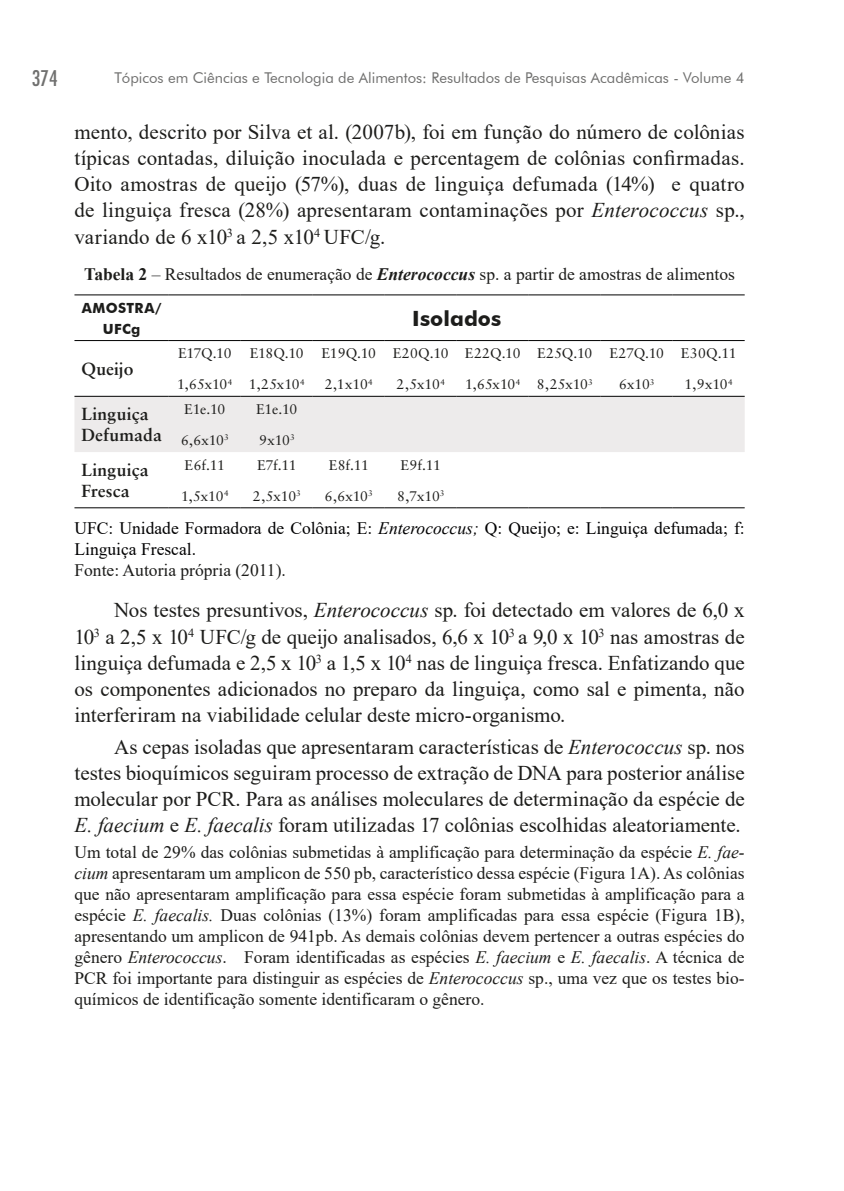
<style>
.page{position:relative;width:844px;height:1191px;background:#fff}
.page>*{position:absolute;margin:0;border:0;box-sizing:border-box;transform-origin:0 0}
.t1{font:21px/26.2px "Times New Roman";letter-spacing:.005em;color:#1d1d1b;text-align:justify}
.t2{font:700 21px "Futura BT";letter-spacing:.005em;color:#1d1d1b}
.t3{font:condensed 21px "Futura Std";color:#70706f}
.t4{font:17.5px/21px "Times New Roman";color:#1d1d1b;text-align:justify}
.t5{font:17.5px/21px "Times New Roman";color:#020203}
.t6{font:700 17.5px/21px "Sabon";letter-spacing:.01em;color:#1d1d1b}
.t7{font:14.88px "Futura BT";color:#70706f}
.t8{font:14px "Sabon";letter-spacing:-.01em;color:#1d1d1b}
.t9{font:700 14px/21px "Futura BT";letter-spacing:.02em;color:#1d1d1b;text-align:center}
.s1{font-style:italic}
.s2{font-weight:700}
.s3{font-weight:700;font-style:italic}
</style>
<div class="page">
<div style="left:74px;top:397px;width:670px;height:55px;background:#edebeb"></div>
<hr style="left:74px;top:340px;width:95px;height:1px;background:#000">
<hr style="left:169px;top:340px;width:72px;height:1px;background:#000">
<hr style="left:241px;top:340px;width:72px;height:1px;background:#000">
<hr style="left:313px;top:340px;width:71px;height:1px;background:#000">
<hr style="left:384px;top:340px;width:72px;height:1px;background:#000">
<hr style="left:456px;top:340px;width:72px;height:1px;background:#000">
<hr style="left:528px;top:340px;width:72px;height:1px;background:#000">
<hr style="left:600px;top:340px;width:72px;height:1px;background:#000">
<hr style="left:672px;top:340px;width:72px;height:1px;background:#000">
<hr style="left:74px;top:294px;width:95px;height:1px;background:#000">
<hr style="left:169px;top:294px;width:72px;height:1px;background:#000">
<hr style="left:241px;top:294px;width:72px;height:1px;background:#000">
<hr style="left:313px;top:294px;width:71px;height:1px;background:#000">
<hr style="left:384px;top:294px;width:72px;height:1px;background:#000">
<hr style="left:456px;top:294px;width:72px;height:1px;background:#000">
<hr style="left:528px;top:294px;width:72px;height:1px;background:#000">
<hr style="left:600px;top:294px;width:72px;height:1px;background:#000">
<hr style="left:672px;top:294px;width:72px;height:1px;background:#000">
<hr style="left:74px;top:507px;width:95px;height:1px;background:#000">
<hr style="left:169px;top:507px;width:72px;height:1px;background:#000">
<hr style="left:241px;top:507px;width:72px;height:1px;background:#000">
<hr style="left:313px;top:507px;width:71px;height:1px;background:#000">
<hr style="left:384px;top:507px;width:72px;height:1px;background:#000">
<hr style="left:456px;top:507px;width:72px;height:1px;background:#000">
<hr style="left:528px;top:507px;width:72px;height:1px;background:#000">
<hr style="left:600px;top:507px;width:72px;height:1px;background:#000">
<hr style="left:672px;top:507px;width:72px;height:1px;background:#000">
<hr style="left:74px;top:396px;width:95px;height:1px;background:#000">
<hr style="left:169px;top:396px;width:72px;height:1px;background:#000">
<hr style="left:241px;top:396px;width:72px;height:1px;background:#000">
<hr style="left:313px;top:396px;width:71px;height:1px;background:#000">
<hr style="left:384px;top:396px;width:72px;height:1px;background:#000">
<hr style="left:456px;top:396px;width:72px;height:1px;background:#000">
<hr style="left:528px;top:396px;width:72px;height:1px;background:#000">
<hr style="left:600px;top:396px;width:72px;height:1px;background:#000">
<hr style="left:672px;top:396px;width:72px;height:1px;background:#000">
<p class="t3" style="left:32px;top:66px;width:27px">374</p>
<p class="t7" style="left:114px;top:69px;width:631px">Tópicos em Ciências e Tecnologia de Alimentos: Resultados de Pesquisas Acadêmicas - Volume 4</p>
<p class="t1" style="left:74px;top:118px;width:671px">mento, descrito por Silva et al. (2007b), foi em função do número de colônias típicas contadas, diluição inoculada e percentagem de colônias confirmadas.<br>Oito amostras de queijo (57%), duas de linguiça defumada (14%) e quatro de linguiça fresca (28%) apresentaram contaminações por <span class="s1">Enterococcus</span> sp., variando de 6 x10<sup>3</sup> a 2,5 x10<sup>4</sup> UFC/g.</p>
<p class="t4" style="left:84px;top:263px;width:652px"><span class="s2">Tabela 2</span> – Resultados de enumeração de <span class="s3">Enterococcus</span> sp. a partir de amostras de alimentos</p>
<p class="t9" style="left:82px;top:297px;width:81px">AMOSTRA/<br>UFCg</p>
<p class="t2" style="left:412px;top:305px;width:91px">Isolados</p>
<p class="t6" style="left:81px;top:358px;width:53px">Queijo</p>
<p class="t8" style="left:178px;top:345px;width:55px">E17Q.10</p>
<p class="t8" style="left:177px;top:376px;width:57px">1,65x10<sup>4</sup></p>
<p class="t8" style="left:250px;top:345px;width:55px">E18Q.10</p>
<p class="t8" style="left:249px;top:376px;width:57px">1,25x10<sup>4</sup></p>
<p class="t8" style="left:321px;top:345px;width:56px">E19Q.10</p>
<p class="t8" style="left:324px;top:376px;width:50px">2,1x10<sup>4</sup></p>
<p class="t8" style="left:393px;top:345px;width:57px">E20Q.10</p>
<p class="t8" style="left:396px;top:376px;width:50px">2,5x10<sup>4</sup></p>
<p class="t8" style="left:465px;top:345px;width:57px">E22Q.10</p>
<p class="t8" style="left:465px;top:376px;width:57px">1,65x10<sup>4</sup></p>
<p class="t8" style="left:537px;top:345px;width:57px">E25Q.10</p>
<p class="t8" style="left:536px;top:376px;width:57px">8,25x10<sup>3</sup></p>
<p class="t8" style="left:609px;top:345px;width:56px">E27Q.10</p>
<p class="t8" style="left:619px;top:376px;width:37px">6x10<sup>3</sup></p>
<p class="t8" style="left:680px;top:345px;width:57px">E30Q.11</p>
<p class="t8" style="left:684px;top:376px;width:50px">1,9x10<sup>4</sup></p>
<p class="t6" style="left:81px;top:403px;width:82px">Linguiça<br>Defumada</p>
<p class="t8" style="left:184px;top:401px;width:43px">E1e.10</p>
<p class="t8" style="left:181px;top:432px;width:49px">6,6x10<sup>3</sup></p>
<p class="t8" style="left:256px;top:401px;width:43px">E1e.10</p>
<p class="t8" style="left:259px;top:432px;width:37px">9x10<sup>3</sup></p>
<p class="t8" style="left:400px;top:456px;width:42px">E9f.11</p>
<p class="t8" style="left:397px;top:487px;width:49px">8,7x10<sup>3</sup></p>
<p class="t5" style="left:74px;top:517px;width:671px">UFC: Unidade Formadora de Colônia; E: <span class="s1">Enterococcus;</span> Q: Queijo; e: Linguiça defumada; f:<br>Linguiça Frescal.</p>
<p class="t4" style="left:74px;top:559px;width:213px">Fonte: Autoria própria (2011).</p>
<p class="t1" style="left:74px;top:596px;width:671px;text-indent:40px">Nos testes presuntivos, <span class="s1">Enterococcus</span> sp. foi detectado em valores de 6,0 x 10<sup>3</sup> a 2,5 x 10<sup>4</sup> UFC/g de queijo analisados, 6,6 x 10<sup>3</sup> a 9,0 x 10<sup>3</sup> nas amostras de linguiça defumada e 2,5 x 10<sup>3</sup> a 1,5 x 10<sup>4</sup> nas de linguiça fresca. Enfatizando que os componentes adicionados no preparo da linguiça, como sal e pimenta, não interferiram na viabilidade celular deste micro-organismo.</p>
<p class="t1" style="left:74px;top:733px;width:671px;text-indent:40px">As cepas isoladas que apresentaram características de <span class="s1">Enterococcus</span> sp. nos testes bioquímicos seguiram processo de extração de DNA para posterior análise molecular por PCR. Para as análises moleculares de determinação da espécie de <span class="s1">E. faecium</span> e <span class="s1">E. faecalis</span> foram utilizadas 17 colônias escolhidas aleatoriamente.</p>
<p class="t4" style="left:74px;top:841px;width:671px">Um total de 29% das colônias submetidas à amplificação para determinação da espécie <span class="s1">E. fae&shy;cium</span> apresentaram um amplicon de 550 pb, característico dessa espécie (Figura 1A). As colônias que não apresentaram amplificação para essa espécie foram submetidas à amplificação para a espécie <span class="s1">E. faecalis.</span> Duas colônias (13%) foram amplificadas para essa espécie (Figura 1B), apresentando um amplicon de 941pb. As demais colônias devem pertencer a outras espécies do gênero <span class="s1">Enterococcus</span>. Foram identificadas as espécies <span class="s1">E. faecium</span> e <span class="s1">E. faecalis</span>. A técnica de PCR foi importante para distinguir as espécies de <span class="s1">Enterococcus</span> sp., uma vez que os testes bio&shy;químicos de identificação somente identificaram o gênero.</p>
<p class="t6" style="left:81px;top:459px;width:69px">Linguiça<br>Fresca</p>
<p class="t8" style="left:185px;top:456px;width:42px">E6f.11</p>
<p class="t8" style="left:257px;top:456px;width:41px">E7f.11</p>
<p class="t8" style="left:253px;top:487px;width:49px">2,5x10<sup>3</sup></p>
<p class="t8" style="left:328px;top:456px;width:42px">E8f.11</p>
<p class="t8" style="left:325px;top:487px;width:49px">6,6x10<sup>3</sup></p>
<p class="t8" style="left:181px;top:487px;width:49px">1,5x10<sup>4</sup></p>
</div>
